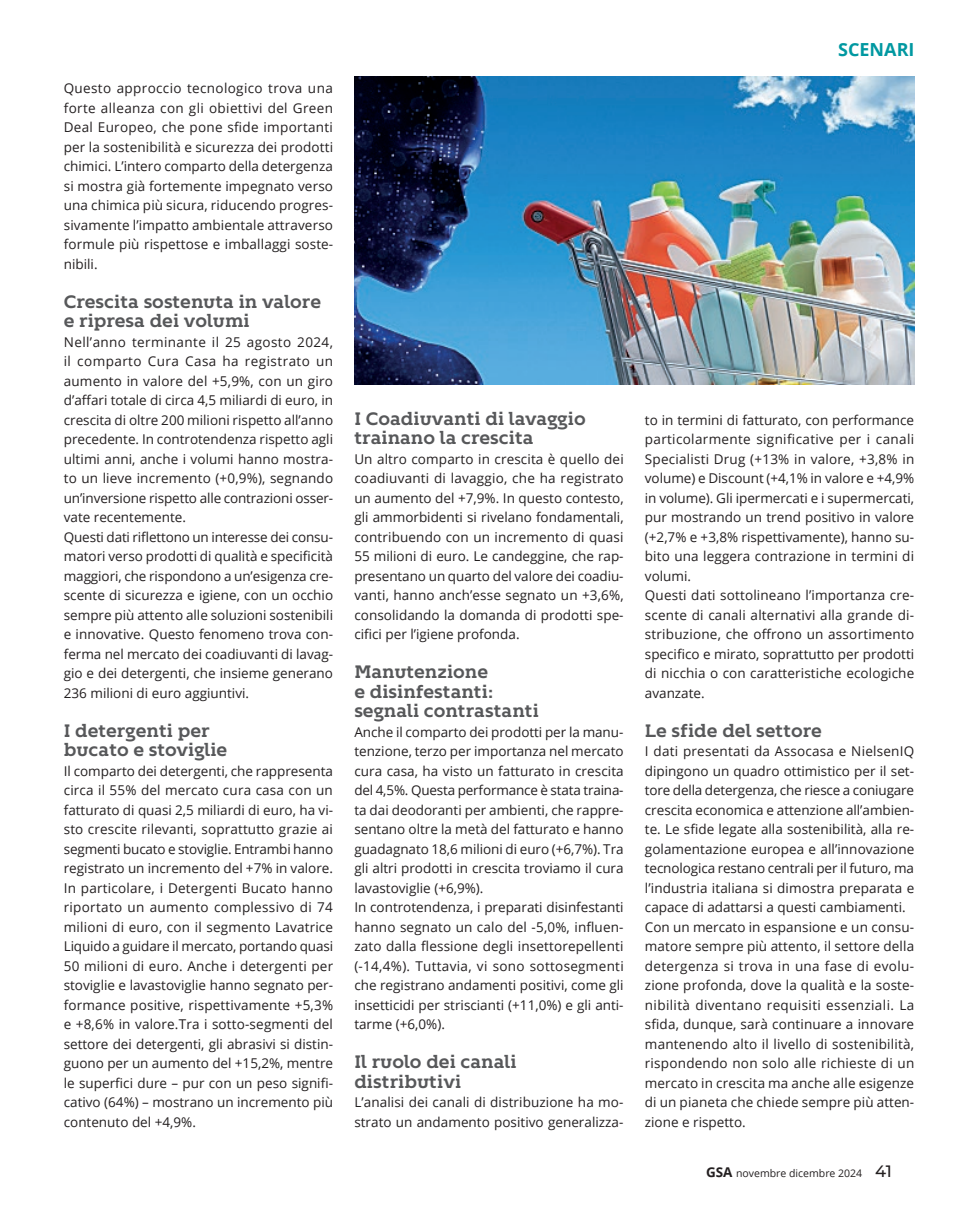
<style>
.page{position:relative;width:978px;height:1212px;background:#fff}
.page>*{position:absolute;margin:0;border:0;box-sizing:border-box;transform-origin:0 0}
.titoletti_articolo{font:700 18px/19.5px "Kontrapunkt Bob";color:#57585a}
.t1{font:700 18px "Open Sans";color:#0098a1}
.testo_GSA{font:13.5px/19.5px "Open Sans";color:#231f20;text-align:justify}
.t2{font:10.5px "Open Sans";color:#231f20}
.s1{font-weight:700;font-size:13.5px}
.s2{font-family:"Montserrat";font-weight:500;font-size:16.5px}
</style>
<div class="page">
<img style="left:354px;top:77px;width:561px;height:308px">
<p class="testo_GSA" style="left:64px;top:78px;width:271px">Questo approccio tecnologico trova una forte alleanza con gli obiettivi del Green Deal Europeo, che pone sfide importanti per la sostenibilità e sicurezza dei prodotti chimici. L’intero comparto della detergenza si mostra già fortemente impegnato verso una chimica più sicura, riducendo progres&shy;sivamente l’impatto ambientale attraverso formule più rispettose e imballaggi soste&shy;nibili.</p>
<p class="titoletti_articolo" style="left:64px;top:292px;width:259px">Crescita sostenuta in valore e ripresa dei volumi</p>
<p class="testo_GSA" style="left:64px;top:332px;width:271px">Nell’anno terminante il 25 agosto 2024, il comparto Cura Casa ha registrato un aumento in valore del +5,9%, con un giro d’affari totale di circa 4,5 miliardi di euro, in crescita di oltre 200 milioni rispetto all’anno precedente. In controtendenza rispetto agli ultimi anni, anche i volumi hanno mostra&shy;to un lieve incremento (+0,9%), segnando un’inversione rispetto alle contrazioni osser&shy;vate recentemente.</p>
<p class="testo_GSA" style="left:64px;top:527px;width:271px">Questi dati riflettono un interesse dei consu&shy;matori verso prodotti di qualità e specificità maggiori, che rispondono a un’esigenza cre&shy;scente di sicurezza e igiene, con un occhio sempre più attento alle soluzioni sostenibili e innovative. Questo fenomeno trova con&shy;ferma nel mercato dei coadiuvanti di lavag&shy;gio e dei detergenti, che insieme generano 236 milioni di euro aggiuntivi.</p>
<p class="titoletti_articolo" style="left:64px;top:721px;width:147px">I detergenti per</p>
<p class="titoletti_articolo" style="left:64px;top:740px;width:165px">bucato e stoviglie</p>
<p class="testo_GSA" style="left:64px;top:761px;width:271px">Il comparto dei detergenti, che rappresenta circa il 55% del mercato cura casa con un fatturato di quasi 2,5 miliardi di euro, ha vi&shy;sto crescite rilevanti, soprattutto grazie ai segmenti bucato e stoviglie. Entrambi hanno registrato un incremento del +7% in valore.<br>In particolare, i Detergenti Bucato hanno riportato un aumento complessivo di 74 milioni di euro, con il segmento Lavatrice Liquido a guidare il mercato, portando quasi 50 milioni di euro. Anche i detergenti per stoviglie e lavastoviglie hanno segnato per&shy;formance positive, rispettivamente +5,3% e +8,6% in valore.Tra i sotto-segmenti del settore dei detergenti, gli abrasivi si distin&shy;guono per un aumento del +15,2%, mentre le superfici dure – pur con un peso signifi&shy;cativo (64%) – mostrano un incremento più contenuto del +4,9%.</p>
<p class="titoletti_articolo" style="left:354px;top:409px;width:233px">I Coadiuvanti di lavaggio trainano la crescita</p>
<p class="testo_GSA" style="left:354px;top:449px;width:271px">Un altro comparto in crescita è quello dei coadiuvanti di lavaggio, che ha registrato un aumento del +7,9%. In questo contesto, gli ammorbidenti si rivelano fondamentali, contribuendo con un incremento di quasi 55 milioni di euro. Le candeggine, che rap&shy;presentano un quarto del valore dei coadiu&shy;vanti, hanno anch’esse segnato un +3,6%, consolidando la domanda di prodotti spe&shy;cifici per l’igiene profonda.</p>
<p class="titoletti_articolo" style="left:354px;top:662px;width:135px">Manutenzione</p>
<p class="titoletti_articolo" style="left:354px;top:682px;width:140px">e disinfestanti:</p>
<p class="titoletti_articolo" style="left:354px;top:701px;width:186px">segnali contrastanti</p>
<p class="testo_GSA" style="left:354px;top:722px;width:271px">Anche il comparto dei prodotti per la manu&shy;tenzione, terzo per importanza nel mercato cura casa, ha visto un fatturato in crescita del 4,5%. Questa performance è stata traina&shy;ta dai deodoranti per ambienti, che rappre&shy;sentano oltre la metà del fatturato e hanno guadagnato 18,6 milioni di euro (+6,7%). Tra gli altri prodotti in crescita troviamo il cura lavastoviglie (+6,9%).</p>
<p class="testo_GSA" style="left:354px;top:897px;width:271px">In controtendenza, i preparati disinfestanti hanno segnato un calo del -5,0%, influen&shy;zato dalla flessione degli insettorepellenti (-14,4%). Tuttavia, vi sono sottosegmenti che registrano andamenti positivi, come gli insetticidi per striscianti (+11,0%) e gli anti&shy;tarme (+6,0%).</p>
<p class="titoletti_articolo" style="left:354px;top:1052px;width:164px">Il ruolo dei canali distributivi</p>
<p class="testo_GSA" style="left:354px;top:1092px;width:271px">L’analisi dei canali di distribuzione ha mo&shy;strato un andamento positivo generalizza-</p>
<p class="t1" style="left:838px;top:37px;width:78px">SCENARI</p>
<p class="testo_GSA" style="left:645px;top:410px;width:271px">to in termini di fatturato, con performance particolarmente significative per i canali Specialisti Drug (+13% in valore, +3,8% in volume) e Discount (+4,1% in valore e +4,9% in volume). Gli ipermercati e i supermercati, pur mostrando un trend positivo in valore (+2,7% e +3,8% rispettivamente), hanno su&shy;bito una leggera contrazione in termini di volumi.</p>
<p class="testo_GSA" style="left:645px;top:585px;width:271px">Questi dati sottolineano l’importanza cre&shy;scente di canali alternativi alla grande di&shy;stribuzione, che offrono un assortimento specifico e mirato, soprattutto per prodotti di nicchia o con caratteristiche ecologiche avanzate.</p>
<p class="titoletti_articolo" style="left:645px;top:721px;width:179px">Le sfide del settore</p>
<p class="testo_GSA" style="left:645px;top:741px;width:271px">I dati presentati da Assocasa e NielsenIQ dipingono un quadro ottimistico per il set&shy;tore della detergenza, che riesce a coniugare crescita economica e attenzione all’ambien&shy;te. Le sfide legate alla sostenibilità, alla re&shy;golamentazione europea e all’innovazione tecnologica restano centrali per il futuro, ma l’industria italiana si dimostra preparata e capace di adattarsi a questi cambiamenti.</p>
<p class="testo_GSA" style="left:645px;top:917px;width:271px">Con un mercato in espansione e un consu&shy;matore sempre più attento, il settore della detergenza si trova in una fase di evolu&shy;zione profonda, dove la qualità e la soste&shy;nibilità diventano requisiti essenziali. La sfida, dunque, sarà continuare a innovare mantenendo alto il livello di sostenibilità, rispondendo non solo alle richieste di un mercato in crescita ma anche alle esigenze di un pianeta che chiede sempre più atten&shy;zione e rispetto.</p>
<p class="t2" style="left:706px;top:1166px;width:187px"><span class="s1">GSA</span> novembre dicembre 2024 <span class="s2">41</span></p>
</div>
